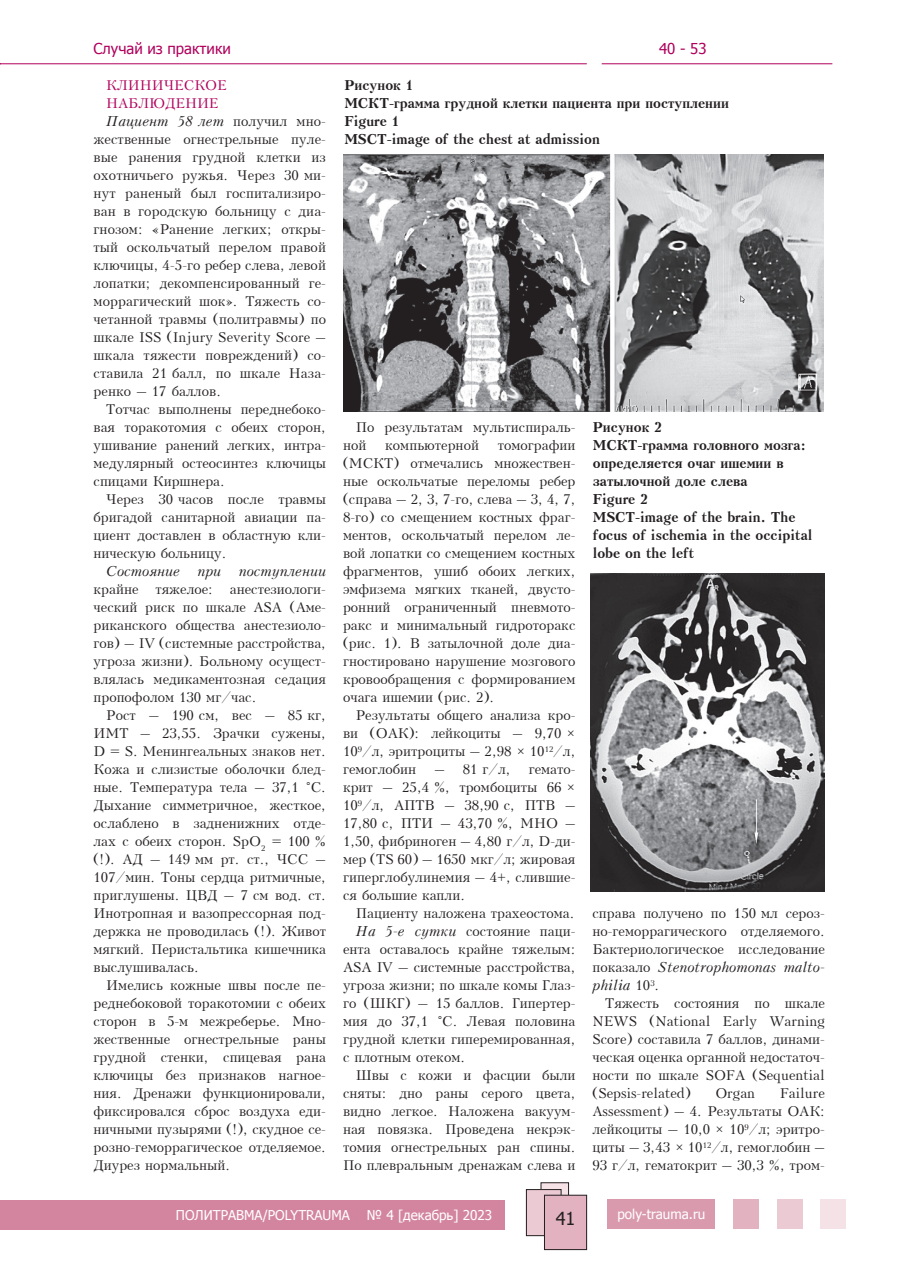
<style>
.page{position:relative;width:910px;height:1280px;background:#fff}
.page>*{position:absolute;margin:0;border:0;box-sizing:border-box;transform-origin:0 0}
.t1{font:18px "Tahoma";color:#231f20}
.t2{font:15px "Tahoma";color:#b1015c}
.t3{font:13.5px/18px "Kudrashov Plain";color:#231f20;text-align:justify}
.t4{font:700 13.5px/18px "Kudrashov";color:#231f20}
.t5{font:italic 13.5px/18px "Kudrashov";color:#231f20}
.t6{font:13.5px "Tahoma";color:#fff}
.t7{font:13.5px/18px "Kudrashov Plain";color:#b1015c}
.s1{font-family:"Kudrashov Plain";font-style:normal}
.s2{font-family:"Kudrashov";font-style:italic}
</style>
<div class="page">
<div style="left:607px;top:1198px;width:107px;height:30px;background:#da9aae"></div>
<div style="left:733px;top:1198px;width:26px;height:30px;background:#e3b2c1"></div>
<div style="left:777px;top:1198px;width:26px;height:30px;background:#eccad4"></div>
<div style="left:821px;top:1198px;width:25px;height:30px;background:#f5e2e7"></div>
<div style="left:0;top:1200px;width:505px;height:29px;background:#d3859f"></div>
<div style="left:541px;top:1183px;width:28px;height:36px;background:#f5e2e7"></div>
<div style="left:541px;top:1182px;width:28px;height:37px;border:1px solid #231f20"></div>
<div style="left:526px;top:1189px;width:35px;height:47px;background:#eccad4"></div>
<div style="left:526px;top:1189px;width:35px;height:47px;border:1px solid #231f20"></div>
<div style="left:544px;top:1195px;width:43px;height:54px;background:#e3b2c1"></div>
<div style="left:544px;top:1195px;width:43px;height:55px;border:1px solid #231f20"></div>
<hr style="left:0;top:63px;width:587px;height:1px;background:#b1015c">
<hr style="left:602px;top:63px;width:230px;height:1px;background:#b1015c">
<img style="left:343px;top:155px;width:481px;height:256px">
<img style="left:590px;top:574px;width:235px;height:317px">
<p class="t2" style="left:94px;top:38px;width:139px">Случай из практики</p>
<p class="t2" style="left:659px;top:38px;width:49px">40 - 53</p>
<p class="t7" style="left:106px;top:76px;width:122px">КЛИНИЧЕСКОЕ<br>НАБЛЮДЕНИЕ</p>
<p class="t5" style="left:106px;top:112px;width:221px">Пациент 58 лет <span class="s1">получил мно-</span></p>
<p class="t3" style="left:94px;top:130px;width:234px">жественные огнестрельные пуле&shy;вые ранения грудной клетки из охотничьего ружья. Через 30 ми&shy;нут раненый был госпитализиро&shy;ван в городскую больницу с диа&shy;гнозом: «Ранение легких; откры&shy;тый оскольчатый перелом правой ключицы, 4-5-го ребер слева, левой лопатки; декомпенсированный ге&shy;моррагический шок». Тяжесть со&shy;четанной травмы (политравмы) по шкале ISS (Injury Severity Score – шкала тяжести повреждений) со&shy;ставила 21 балл, по шкале Наза&shy;ренко – 17 баллов.</p>
<p class="t3" style="left:94px;top:400px;width:234px;text-indent:13px">Тотчас выполнены переднебоко&shy;вая торакотомия с обеих сторон, ушивание ранений легких, интра&shy;медулярный остеосинтез ключицы спицами Киршнера.</p>
<p class="t3" style="left:94px;top:490px;width:234px;text-indent:13px">Через 30 часов после травмы бригадой санитарной авиации па&shy;циент доставлен в областную кли&shy;ническую больницу.</p>
<p class="t5" style="left:106px;top:562px;width:75px">Состояние</p>
<p class="t5" style="left:197px;top:562px;width:25px">при</p>
<p class="t5" style="left:239px;top:562px;width:89px">поступлении</p>
<p class="t3" style="left:94px;top:580px;width:234px">крайне тяжелое: анестезиологи&shy;ческий риск по шкале ASA (Аме&shy;риканского общества анестезиоло&shy;гов) – IV (системные расстройства, угроза жизни). Больному осущест&shy;влялась медикаментозная седация пропофолом 130 мг/час.</p>
<p class="t3" style="left:94px;top:706px;width:234px;text-indent:13px">Рост – 190 см, вес – 85 кг, ИМТ – 23,55. Зрачки сужены, D = S. Менингеальных знаков нет.<br>Кожа и слизистые оболочки блед&shy;ные. Температура тела – 37,1 °С.<br>Дыхание симметричное, жесткое, ослаблено в задненижних отде&shy;лах с обеих сторон. SpO<sub>2</sub> = 100 % (!). АД – 149 мм рт. ст., ЧСС – 107/мин. Тоны сердца ритмичные, приглушены. ЦВД – 7 см вод. ст.<br>Инотропная и вазопрессорная под&shy;держка не проводилась (!). Живот мягкий. Перистальтика кишечника выслушивалась.</p>
<p class="t3" style="left:94px;top:976px;width:234px;text-indent:13px">Имелись кожные швы после пе&shy;реднебоковой торакотомии с обеих сторон в 5-м межреберье. Мно&shy;жественные огнестрельные раны грудной стенки, спицевая рана ключицы без признаков нагное&shy;ния. Дренажи функционировали, фиксировался сброс воздуха еди&shy;ничными пузырями (!), скудное се&shy;розно-геморрагическое отделяемое.<br>Диурез нормальный.</p>
<p class="t4" style="left:344px;top:76px;width:386px">Рисунок 1<br>МСКТ-грамма грудной клетки пациента при поступлении<br>Figure 1<br>MSCT-image of the chest at admission</p>
<p class="t4" style="left:593px;top:418px;width:221px">Рисунок 2<br>МСКТ-грамма головного мозга: определяется очаг ишемии в затылочной доле слева<br>Figure 2<br>MSCT-image of the brain. The focus of ischemia in the occipital lobe on the left</p>
<p class="t3" style="left:343px;top:418px;width:234px;text-indent:13px">По результатам мультиспираль&shy;ной</p>
<p class="t3" style="left:343px;top:436px;width:234px;text-indent:155px">томографии (МСКТ) отмечались множествен&shy;ные оскольчатые переломы ребер (справа – 2, 3, 7-го, слева – 3, 4, 7, 8-го) со смещением костных фраг&shy;ментов, оскольчатый перелом ле&shy;вой лопатки со смещением костных фрагментов, ушиб обоих легких, эмфизема мягких тканей, двусто&shy;ронний ограниченный пневмото&shy;ракс и минимальный гидроторакс (рис. 1). В затылочной доле диа&shy;гностировано нарушение мозгового кровообращения с формированием очага ишемии (рис. 2).</p>
<p class="t3" style="left:343px;top:706px;width:234px;text-indent:13px">Результаты общего анализа кро&shy;ви (ОАК): лейкоциты – 9,70 ½ 10<sup>9</sup>/л, эритроциты – 2,98 ½ 10<sup>12</sup>/л, гемоглобин</p>
<p class="t3" style="left:385px;top:436px;width:95px">компьютерной</p>
<p class="t3" style="left:434px;top:760px;width:78px">– 81 г/л,</p>
<p class="t3" style="left:343px;top:760px;width:234px;text-indent:186px">гемато&shy;крит – 25,4 %, тромбоциты 66 ½ 10<sup>9</sup>/л, АПТВ – 38,90 с, ПТВ – 17,80 с, ПТИ – 43,70 %, МНО – 1,50, фибриноген – 4,80 г/л, D-ди&shy;мер (TS 60) – 1650 мкг/л; жировая гиперглобулинемия – 4+, слившие&shy;ся большие капли.</p>
<p class="t3" style="left:356px;top:904px;width:220px">Пациенту наложена трахеостома.</p>
<p class="t3" style="left:356px;top:922px;width:221px"><span class="s2">На 5-е сутки</span> состояние паци-</p>
<p class="t3" style="left:343px;top:940px;width:234px">ента оставалось крайне тяжелым:</p>
<p class="t3" style="left:343px;top:958px;width:234px">ASA IV – системные расстройства,</p>
<p class="t3" style="left:343px;top:976px;width:234px">угроза жизни; по шкале комы Глаз-</p>
<p class="t3" style="left:343px;top:994px;width:234px">го (ШКГ) – 15 баллов. Гипертер-</p>
<p class="t3" style="left:343px;top:1012px;width:234px">мия до 37,1 °С. Левая половина</p>
<p class="t3" style="left:343px;top:1030px;width:234px">грудной клетки гиперемированная,</p>
<p class="t3" style="left:343px;top:1048px;width:124px">с плотным отеком.</p>
<p class="t3" style="left:356px;top:1066px;width:221px">Швы с кожи и фасции были</p>
<p class="t3" style="left:343px;top:1084px;width:234px">сняты: дно раны серого цвета,</p>
<p class="t3" style="left:343px;top:1102px;width:234px">видно легкое. Наложена вакуум-</p>
<p class="t3" style="left:343px;top:1120px;width:234px">ная повязка. Проведена некрэк-</p>
<p class="t3" style="left:343px;top:1138px;width:234px">томия огнестрельных ран спины.</p>
<p class="t3" style="left:343px;top:1156px;width:234px">По плевральным дренажам слева и</p>
<p class="t3" style="left:592px;top:904px;width:234px">справа получено по 150 мл сероз&shy;но-геморрагического отделяемого.<br>Бактериологическое исследование</p>
<p class="t5" style="left:592px;top:958px;width:234px"><span class="s1">показало</span> Stenotrophomonas malto&shy;philia <span class="s1">10</span><sup>3</sup><span class="s1">.</span></p>
<p class="t3" style="left:592px;top:994px;width:234px;text-indent:13px">Тяжесть состояния по шкале NEWS (National Early Warning Score) составила 7 баллов, динами&shy;ческая оценка органной недостаточ&shy;ности по шкале SOFA (Sequential (Sepsis-related)</p>
<p class="t3" style="left:592px;top:1084px;width:234px;text-indent:187px">Failure Assessment) – 4. Результаты ОАК: лейкоциты – 10,0 ½ 10<sup>9</sup>/л; эритро&shy;циты – 3,43 ½ 10<sup>12</sup>/л, гемоглобин – 93 г/л, гематокрит – 30,3 %, тром-</p>
<p class="t3" style="left:715px;top:1084px;width:41px">Organ</p>
<p class="t6" style="left:176px;top:1206px;width:176px">ПОЛИТРАВМА/POLYTRAUMA</p>
<p class="t6" style="left:367px;top:1206px;width:127px">№ 4 [декабрь] 2023</p>
<h1 class="t1" style="left:556px;top:1206px;width:21px">41</h1>
<p class="t6" style="left:617px;top:1205px;width:89px">poly-trauma.ru</p>
</div>
